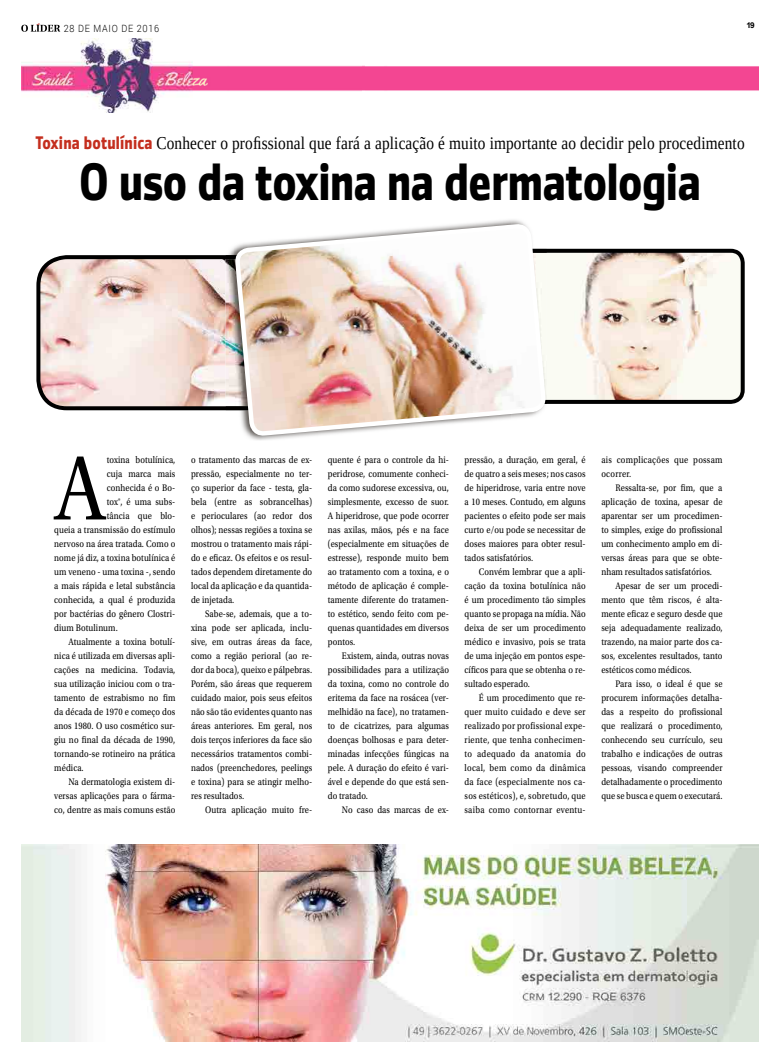
<style>
.page{position:relative;width:780px;height:1063px;background:#fff}
.page>*{position:absolute;margin:0;border:0;box-sizing:border-box;transform-origin:0 0}
.t1{font:95.8px "Utopia Std";color:#000;scale:.85 1}
.t2{font:700 52px "Zemestro Std";letter-spacing:-.01em;color:#000;scale:.85 1}
.t3{font:18px "Tinos";letter-spacing:.01em;color:#000;scale:.85 1}
.t4{font:10px/14px "Utopia Std";letter-spacing:.01em;color:#000;text-align:justify;scale:.85 1}
.t5{font:10px/14px "Utopia Std";letter-spacing:.03em;color:#000;scale:.85 1}
.t6{font:300 10px "Roboto";letter-spacing:.08em;color:#000;scale:.9 1}
.t7{font:700 8px "Arial";color:#000}
.s1{font-family:"Zemestro Std";font-weight:700;color:#c42e1e}
</style>
<div class="page">
<svg style="left:21px;top:23px;width:39px;height:9px"></svg>
<img style="left:22px;top:844px;width:736px;height:198px">
<img style="left:21px;top:38px;width:737px;height:74px">
<img style="left:363px;top:38px;width:1px;height:74px">
<svg style="left:36px;top:255px;width:189px;height:155px"></svg>
<svg style="left:547px;top:249px;width:197px;height:155px"></svg>
<img style="left:228px;top:220px;width:283px;height:35px">
<img style="left:511px;top:220px;width:36px;height:29px">
<img style="left:225px;top:255px;width:11px;height:155px">
<img style="left:544px;top:249px;width:3px;height:155px">
<img style="left:236px;top:225px;width:308px;height:215px">
<p class="t6" style="left:64px;top:21px;width:107px">28 DE MAIO DE 2016</p>
<p class="t7" style="left:746px;top:20px;width:10px">19</p>
<h3 class="t3" style="left:35px;top:132px;width:835px"><span class="s1">Toxina botulínica</span> Conhecer o profissional que fará a aplicação é muito importante ao decidir pelo procedimento</h3>
<h2 class="t2" style="left:79px;top:149px;width:732px">O uso da toxina na dermatologia</h2>
<h1 class="t1" style="left:54px;top:437px;width:62px">A</h1>
<p class="t4" style="left:107px;top:453px;width:82px">toxina botulínica,</p>
<p class="t4" style="left:107px;top:467px;width:82px">cuja marca mais</p>
<p class="t4" style="left:107px;top:481px;width:82px">conhecida é o Bo-</p>
<p class="t4" style="left:107px;top:495px;width:82px">tox®, é uma subs-</p>
<p class="t4" style="left:107px;top:509px;width:82px">tância que blo-</p>
<p class="t4" style="left:54px;top:523px;width:144px">queia a transmissão do estímulo</p>
<p class="t4" style="left:54px;top:537px;width:144px">nervoso na área tratada. Como o</p>
<p class="t4" style="left:54px;top:551px;width:144px">nome já diz, a toxina botulínica é</p>
<p class="t4" style="left:54px;top:565px;width:144px">um veneno - uma toxina -, sendo</p>
<p class="t4" style="left:54px;top:579px;width:144px">a mais rápida e letal substância</p>
<p class="t4" style="left:54px;top:593px;width:144px">conhecida, a qual é produzida</p>
<p class="t4" style="left:54px;top:607px;width:144px">por bactérias do gênero Clostri-</p>
<p class="t4" style="left:54px;top:621px;width:76px">dium Botulinum.</p>
<p class="t4" style="left:68px;top:635px;width:127px">Atualmente a toxina botulí-</p>
<p class="t4" style="left:54px;top:649px;width:144px">nica é utilizada em diversas apli-</p>
<p class="t4" style="left:54px;top:663px;width:144px">cações na medicina. Todavia,</p>
<p class="t4" style="left:54px;top:677px;width:144px">sua utilização iniciou com o tra-</p>
<p class="t4" style="left:54px;top:691px;width:144px">tamento de estrabismo no fim</p>
<p class="t4" style="left:54px;top:705px;width:144px">da década de 1970 e começo dos</p>
<p class="t4" style="left:54px;top:719px;width:144px">anos 1980. O uso cosmético sur-</p>
<p class="t4" style="left:54px;top:733px;width:144px">giu no final da década de 1990,</p>
<p class="t4" style="left:54px;top:747px;width:144px">tornando-se rotineiro na prática</p>
<p class="t4" style="left:54px;top:761px;width:36px">médica.</p>
<p class="t4" style="left:68px;top:775px;width:127px">Na dermatologia existem di-</p>
<p class="t4" style="left:54px;top:789px;width:144px">versas aplicações para o fárma-</p>
<p class="t4" style="left:54px;top:803px;width:144px">co, dentre as mais comuns estão</p>
<p class="t4" style="left:191px;top:453px;width:144px">o tratamento das marcas de ex&shy;pressão, especialmente no ter&shy;ço superior da face - testa, gla&shy;bela (entre as sobrancelhas) e perioculares (ao redor dos olhos); nessas regiões a toxina se mostrou o tratamento mais rápi&shy;do e eficaz. Os efeitos e os resul&shy;tados dependem diretamente do local da aplicação e da quantida&shy;de injetada.</p>
<p class="t4" style="left:191px;top:607px;width:144px;text-indent:14px">Sabe-se, ademais, que a to&shy;xina pode ser aplicada, inclu&shy;sive, em outras áreas da face, como a região perioral (ao re&shy;dor da boca), queixo e pálpebras.<br>Porém, são áreas que requerem cuidado maior, pois seus efeitos não são tão evidentes quanto nas áreas anteriores. Em geral, nos dois terços inferiores da face são necessários tratamentos combi&shy;nados (preenchedores, peelings e toxina) para se atingir melho&shy;res resultados.</p>
<p class="t4" style="left:205px;top:803px;width:127px">Outra aplicação muito fre-</p>
<p class="t4" style="left:328px;top:453px;width:144px">quente é para o controle da hi&shy;peridrose, comumente conheci&shy;da como sudorese excessiva, ou, simplesmente, excesso de suor.<br>A hiperidrose, que pode ocorrer nas axilas, mãos, pés e na face (especialmente em situações de estresse), responde muito bem ao tratamento com a toxina, e o método de aplicação é comple&shy;tamente diferente do tratamen&shy;to estético, sendo feito com pe&shy;quenas quantidades em diversos pontos.</p>
<p class="t4" style="left:328px;top:649px;width:144px;text-indent:14px">Existem, ainda, outras novas possibilidades para a utilização da toxina, como no controle do eritema da face na rosácea (ver&shy;melhidão na face), no tratamen&shy;to de cicatrizes, para algumas doenças bolhosas e para deter&shy;minadas infecções fúngicas na pele. A duração do efeito é vari&shy;ável e depende do que está sen&shy;do tratado.</p>
<p class="t4" style="left:342px;top:803px;width:127px">No caso das marcas de ex-</p>
<p class="t4" style="left:464px;top:453px;width:144px">pressão, a duração, em geral, é de quatro a seis meses; nos casos de hiperidrose, varia entre nove a 10 meses. Contudo, em alguns pacientes o efeito pode ser mais curto e/ou pode se necessitar de doses maiores para obter resul&shy;tados satisfatórios.</p>
<p class="t4" style="left:464px;top:565px;width:144px;text-indent:14px">Convém lembrar que a apli&shy;cação da toxina botulínica não é um procedimento tão simples quanto se propaga na mídia. Não deixa de ser um procedimento médico e invasivo, pois se trata de uma injeção em pontos espe&shy;cíficos para que se obtenha o re&shy;sultado esperado.</p>
<p class="t4" style="left:464px;top:691px;width:144px;text-indent:14px">É um procedimento que re&shy;quer muito cuidado e deve ser realizado por profissional expe&shy;riente, que tenha conhecimen&shy;to adequado da anatomia do local, bem como da dinâmica da face (especialmente nos ca&shy;sos estéticos), e, sobretudo, que saiba como contornar eventu-</p>
<p class="t5" style="left:601px;top:453px;width:144px">ais complicações que possam ocorrer.</p>
<p class="t4" style="left:601px;top:481px;width:144px;text-indent:14px">Ressalta-se, por fim, que a aplicação de toxina, apesar de aparentar ser um procedimen&shy;to simples, exige do profissional um conhecimento amplo em di&shy;versas áreas para que se obte&shy;nham resultados satisfatórios.</p>
<p class="t4" style="left:601px;top:579px;width:144px;text-indent:14px">Apesar de ser um procedi&shy;mento que têm riscos, é alta&shy;mente eficaz e seguro desde que seja adequadamente realizado, trazendo, na maior parte dos ca&shy;sos, excelentes resultados, tanto estéticos como médicos.</p>
<p class="t4" style="left:601px;top:677px;width:144px;text-indent:14px">Para isso, o ideal é que se procurem informações detalha&shy;das a respeito do profissional que realizará o procedimento, conhecendo seu currículo, seu trabalho e indicações de outras pessoas, visando compreender detalhadamente o procedimento que se busca e quem o executará.</p>
</div>
